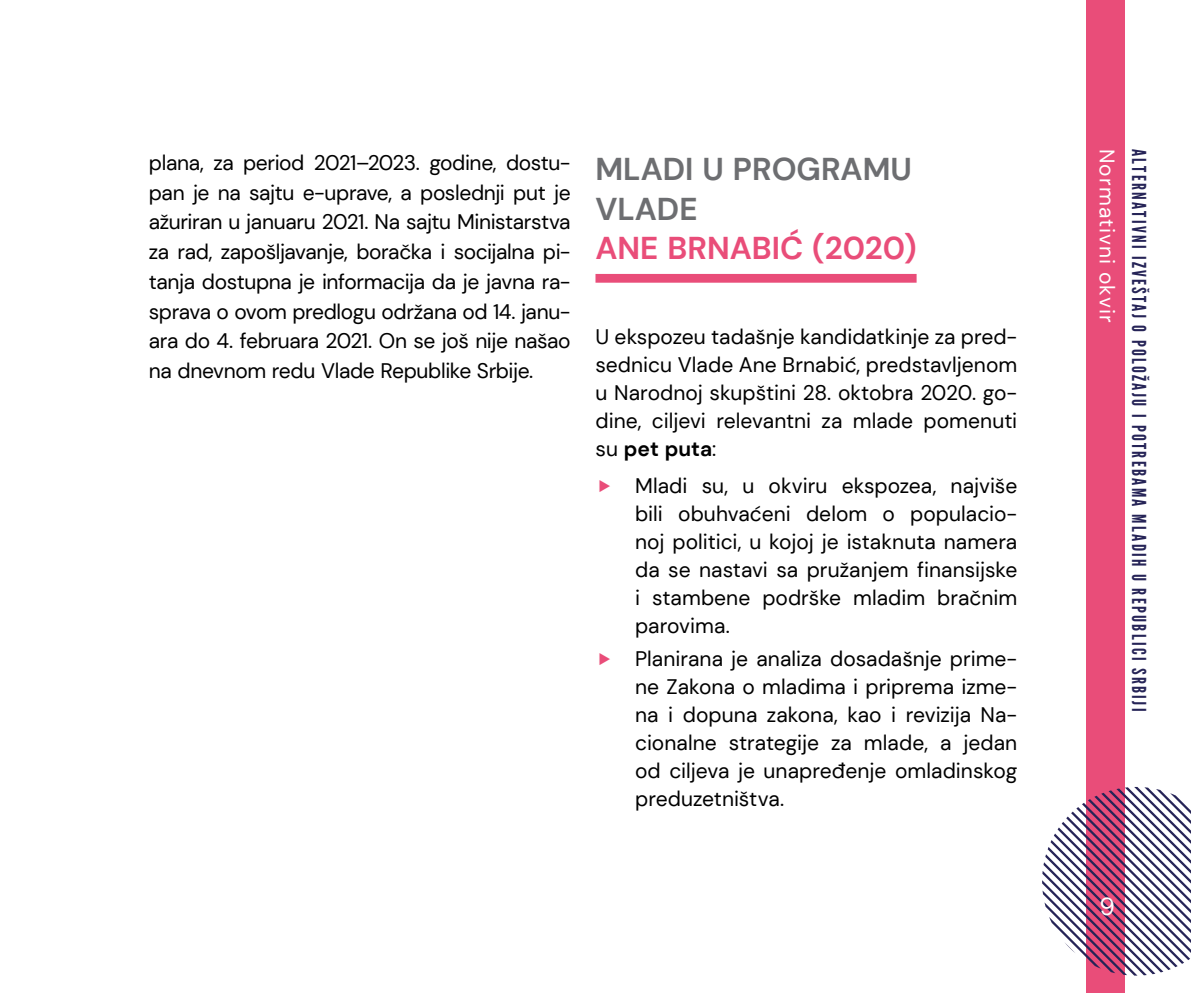
<style>
.page{position:relative;width:1191px;height:993px;background:#fff}
.page>*{position:absolute;margin:0;border:0;box-sizing:border-box;transform-origin:0 0}
.Naslov{font:700 31.5px/39.4px "DM Sans";color:#6d6e71}
.t1{font:24.5px "DM Sans";color:#fff}
.Body_text{font:21px/28px "DM Sans";letter-spacing:-.005em;color:#000;text-align:justify}
.t2{font:21px "DM Sans";letter-spacing:.05em;color:#fff}
.t3{font:19.25px "League Gothic";letter-spacing:.12em;color:#262457}
.s1{color:#e94d79}
.s2{font-weight:700}
</style>
<div class="page">
<div style="left:1086px;top:0;width:38px;height:992px;background:#e94d79"></div>
<svg style="left:1042px;top:786px;width:149px;height:189px"></svg>
<div style="left:595px;top:274px;width:321px;height:8px;background:#e94d79"></div>
<p class="Body_text" style="left:149px;top:147px;width:423px;line-height:29.8px">plana, za period 2021–2023. godine, dostu&shy;pan je na sajtu e-uprave, a poslednji put je ažuriran u januaru 2021. Na sajtu Ministarstva za rad, zapošljavanje, boračka i socijalna pi&shy;tanja dostupna je informacija da je javna ra&shy;sprava o ovom predlogu održana od 14. janu&shy;ara do 4. februara 2021. On se još nije našao na dnevnom redu Vlade Republike Srbije.</p>
<p class="Naslov" style="left:595px;top:149px;width:322px">MLADI U PROGRAMU<br>VLADE<br><span class="s1">ANE BRNABIĆ (2020)</span></p>
<p class="Body_text" style="left:595px;top:322px;width:423px">U ekspozeu tadašnje kandidatkinje za pred&shy;sednicu Vlade Ane Brnabić, predstavljenom u Narodnoj skupštini 28. oktobra 2020. go&shy;dine, ciljevi relevantni za mlade pomenuti su <span class="s2">pet puta</span>:</p>
<p class="Body_text" style="left:635px;top:471px;width:383px">Mladi su, u okviru ekspozea, najviše bili obuhvaćeni delom o populacio&shy;noj politici, u kojoj je istaknuta namera da se nastavi sa pružanjem finansijske i stambene podrške mladim bračnim parovima.</p>
<p class="Body_text" style="left:635px;top:644px;width:383px">Planirana je analiza dosadašnje prime&shy;ne Zakona o mladima i priprema izme&shy;na i dopuna zakona, kao i revizija Na&shy;cionalne strategije za mlade, a jedan od ciljeva je unapređenje omladinskog preduzetništva.</p>
<p class="t2" style="left:1120px;top:149px;width:175px;rotate:90deg">Normativni okvir</p>
<p class="t3" style="left:1150px;top:149px;width:563px;rotate:90deg">ALTERNATIVNI IZVEŠTAJ O POLOŽAJU I POTREBAMA MLADIH U REPUBLICI SRBIJI</p>
<p class="t1" style="left:1099px;top:890px;width:17px">9</p>
</div>
